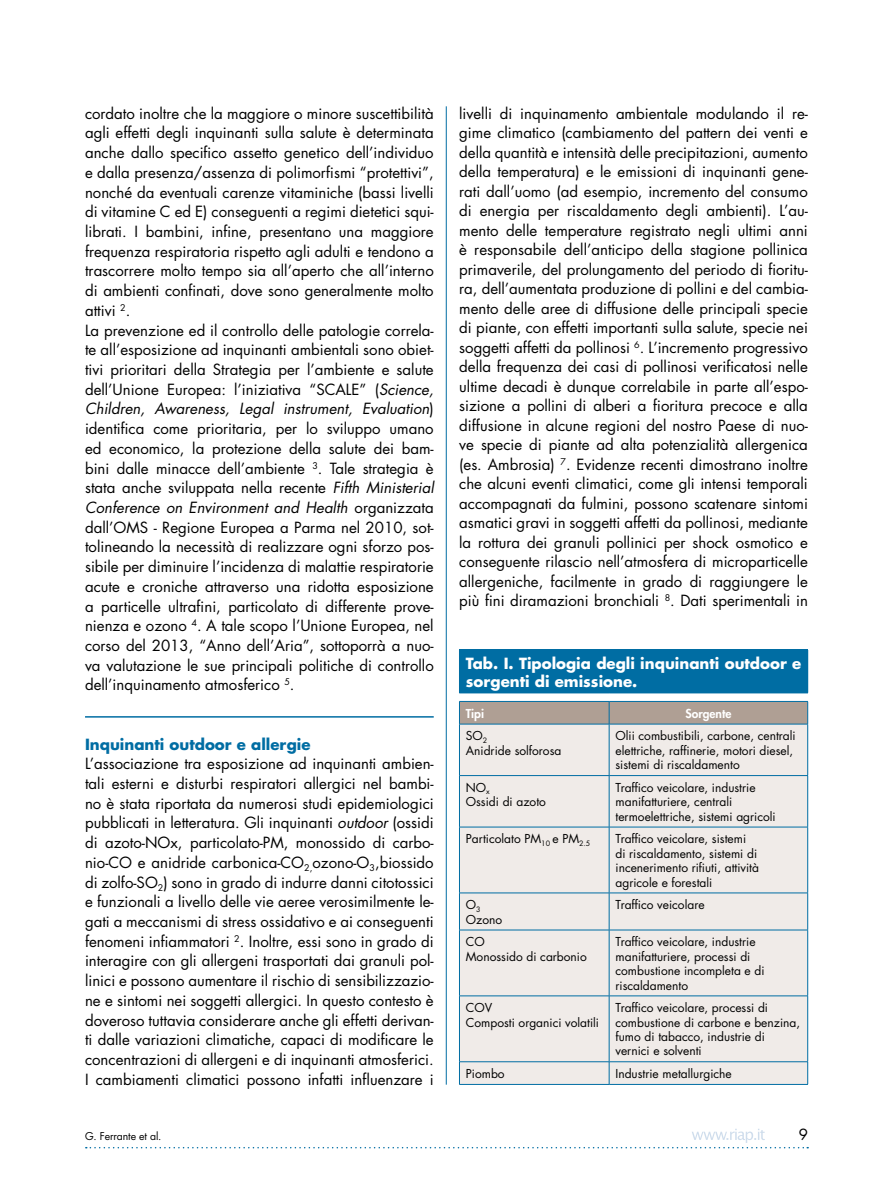
<style>
.page{position:relative;width:893px;height:1191px;background:#fff}
.page>*{position:absolute;margin:0;border:0;box-sizing:border-box;transform-origin:0 0}
.t1{font:15px/19.6px "Futura Std";color:#000;text-align:justify}
.t2{font:700 15px/18px "Futura Std";color:#fff}
.t3{font:700 15px "Futura Std";color:#006da3}
.t4{font:12px/14.4px "Futura Std";color:#000}
.t5{font:800 12px "Futura Std";color:#fff}
.t6{font:10.5px "Futura Std";letter-spacing:-.01em;color:#000}
.s1{font-style:italic}
</style>
<div class="page">
<svg style="left:86px;top:1128px;width:722px;height:20px"></svg>
<hr style="left:446px;top:106px;width:1px;height:978px;background:#006da3">
<hr style="left:85px;top:716px;width:349px;height:1px;background:#006da3">
<div style="left:459px;top:650px;width:349px;height:43px;background:#006da3"></div>
<div style="left:460px;top:725px;width:347px;height:359px;background:#f0ebe8"></div>
<hr style="left:609px;top:724px;width:1px;height:51px;background:#006da3">
<hr style="left:459px;top:775px;width:150px;height:1px;background:#006da3">
<hr style="left:609px;top:775px;width:199px;height:1px;background:#006da3">
<hr style="left:609px;top:776px;width:1px;height:51px;background:#006da3">
<hr style="left:459px;top:826px;width:150px;height:1px;background:#006da3">
<hr style="left:609px;top:826px;width:199px;height:1px;background:#006da3">
<hr style="left:609px;top:827px;width:1px;height:65px;background:#006da3">
<hr style="left:459px;top:892px;width:150px;height:1px;background:#006da3">
<hr style="left:609px;top:892px;width:199px;height:1px;background:#006da3">
<hr style="left:609px;top:893px;width:1px;height:36px;background:#006da3">
<hr style="left:459px;top:929px;width:150px;height:1px;background:#006da3">
<hr style="left:609px;top:929px;width:199px;height:1px;background:#006da3">
<hr style="left:609px;top:930px;width:1px;height:65px;background:#006da3">
<hr style="left:459px;top:995px;width:150px;height:1px;background:#006da3">
<hr style="left:609px;top:995px;width:199px;height:1px;background:#006da3">
<hr style="left:609px;top:996px;width:1px;height:65px;background:#006da3">
<hr style="left:459px;top:1061px;width:150px;height:1px;background:#006da3">
<hr style="left:609px;top:1061px;width:199px;height:1px;background:#006da3">
<svg style="left:609px;top:1062px;width:1px;height:22px"></svg>
<hr style="left:459px;top:724px;width:1px;height:51px;background:#006da3">
<hr style="left:807px;top:724px;width:1px;height:51px;background:#006da3">
<hr style="left:459px;top:776px;width:1px;height:51px;background:#006da3">
<hr style="left:807px;top:776px;width:1px;height:51px;background:#006da3">
<hr style="left:459px;top:827px;width:1px;height:65px;background:#006da3">
<hr style="left:807px;top:827px;width:1px;height:65px;background:#006da3">
<hr style="left:459px;top:893px;width:1px;height:36px;background:#006da3">
<hr style="left:807px;top:893px;width:1px;height:36px;background:#006da3">
<hr style="left:459px;top:930px;width:1px;height:65px;background:#006da3">
<hr style="left:807px;top:930px;width:1px;height:65px;background:#006da3">
<hr style="left:459px;top:996px;width:1px;height:65px;background:#006da3">
<hr style="left:807px;top:996px;width:1px;height:65px;background:#006da3">
<svg style="left:459px;top:1062px;width:1px;height:22px"></svg>
<svg style="left:807px;top:1062px;width:1px;height:22px"></svg>
<hr style="left:459px;top:1084px;width:150px;height:1px;background:#006da3">
<hr style="left:609px;top:1084px;width:199px;height:1px;background:#006da3">
<hr style="left:459px;top:649px;width:150px;height:1px;background:#006da3">
<hr style="left:609px;top:649px;width:199px;height:1px;background:#006da3">
<div style="left:459px;top:702px;width:349px;height:22px;background:#af9f94"></div>
<hr style="left:459px;top:724px;width:150px;height:1px;background:#006da3">
<hr style="left:609px;top:724px;width:199px;height:1px;background:#006da3">
<hr style="left:459px;top:701px;width:150px;height:1px;background:#006da3">
<hr style="left:609px;top:701px;width:199px;height:1px;background:#006da3">
<p class="t1" style="left:85px;top:104px;width:350px;text-align:left">cordato inoltre che la maggiore o minore suscettibilità agli effetti degli inquinanti sulla salute è determinata anche dallo specifico assetto genetico dell’individuo e dalla presenza/assenza di polimorfismi “protettivi”, nonché da eventuali carenze vitaminiche (bassi livelli di vitamine C ed E) conseguenti a regimi dietetici squi&shy;librati. I bambini, infine, presentano una maggiore frequenza respiratoria rispetto agli adulti e tendono a trascorrere molto tempo sia all’aperto che all’interno di ambienti confinati, dove sono generalmente molto attivi <sup>2</sup>.<br>La prevenzione ed il controllo delle patologie correla&shy;te all’esposizione ad inquinanti ambientali sono obiet&shy;tivi prioritari della Strategia per l’ambiente e salute dell’Unione Europea: l’iniziativa “SCALE” (<span class="s1">Science, Children, Awareness, Legal instrument, Evaluation</span>) identifica come prioritaria, per lo sviluppo umano ed economico, la protezione della salute dei bam&shy;bini dalle minacce dell’ambiente <sup>3</sup>. Tale strategia è stata anche sviluppata nella recente <span class="s1">Fifth Ministerial Conference on Environment and Health</span> organizzata dall’OMS - Regione Europea a Parma nel 2010, sot&shy;tolineando la necessità di realizzare ogni sforzo pos&shy;sibile per diminuire l’incidenza di malattie respiratorie acute e croniche attraverso una ridotta esposizione a particelle ultrafini, particolato di differente prove&shy;nienza e ozono <sup>4</sup>. A tale scopo l’Unione Europea, nel corso del 2013, “Anno dell’Aria”, sottoporrà a nuo&shy;va valutazione le sue principali politiche di controllo dell’inquinamento atmosferico <sup>5</sup>.</p>
<p class="t3" style="left:85px;top:734px;width:227px">Inquinanti outdoor e allergie</p>
<p class="t1" style="left:85px;top:754px;width:350px">L’associazione tra esposizione ad inquinanti ambien&shy;tali esterni e disturbi respiratori allergici nel bambi&shy;no è stata riportata da numerosi studi epidemiologici pubblicati in letteratura. Gli inquinanti <span class="s1">outdoor</span> (ossidi di azoto-NOx, particolato-PM, monossido di carbo&shy;nio-CO e anidride carbonica-CO<sub>2,</sub>ozono-O<sub>3</sub>,biossido di zolfo-SO<sub>2</sub>) sono in grado di indurre danni citotossici e funzionali a livello delle vie aeree verosimilmente le&shy;gati a meccanismi di stress ossidativo e ai conseguenti fenomeni infiammatori <sup>2</sup>. Inoltre, essi sono in grado di interagire con gli allergeni trasportati dai granuli pol&shy;linici e possono aumentare il rischio di sensibilizzazio&shy;ne e sintomi nei soggetti allergici. In questo contesto è doveroso tuttavia considerare anche gli effetti derivan&shy;ti dalle variazioni climatiche, capaci di modificare le concentrazioni di allergeni e di inquinanti atmosferici.<br>I cambiamenti climatici possono infatti influenzare i</p>
<p class="t1" style="left:459px;top:104px;width:350px">livelli di inquinamento ambientale modulando il re&shy;gime climatico (cambiamento del pattern dei venti e della quantità e intensità delle precipitazioni, aumento della temperatura) e le emissioni di inquinanti gene&shy;rati dall’uomo (ad esempio, incremento del consumo di energia per riscaldamento degli ambienti). L’au&shy;mento delle temperature registrato negli ultimi anni è responsabile dell’anticipo della stagione pollinica primaverile, del prolungamento del periodo di fioritu&shy;ra, dell’aumentata produzione di pollini e del cambia&shy;mento delle aree di diffusione delle principali specie di piante, con effetti importanti sulla salute, specie nei soggetti affetti da pollinosi <sup>6</sup>. L’incremento progressivo della frequenza dei casi di pollinosi verificatosi nelle ultime decadi è dunque correlabile in parte all’espo&shy;sizione a pollini di alberi a fioritura precoce e alla diffusione in alcune regioni del nostro Paese di nuo&shy;ve specie di piante ad alta potenzialità allergenica (es. Ambrosia) <sup>7</sup>. Evidenze recenti dimostrano inoltre che alcuni eventi climatici, come gli intensi temporali accompagnati da fulmini, possono scatenare sintomi asmatici gravi in soggetti affetti da pollinosi, mediante la rottura dei granuli pollinici per shock osmotico e conseguente rilascio nell’atmosfera di microparticelle allergeniche, facilmente in grado di raggiungere le più fini diramazioni bronchiali <sup>8</sup>. Dati sperimentali in</p>
<p class="t2" style="left:466px;top:653px;width:337px">Tab. I. Tipologia degli inquinanti outdoor e sorgenti di emissione.</p>
<p class="t5" style="left:466px;top:705px;width:20px">Tipi</p>
<p class="t5" style="left:685px;top:705px;width:47px">Sorgente</p>
<p class="t4" style="left:466px;top:729px;width:97px">SO<sub>2<br></sub>Anidride solforosa</p>
<p class="t4" style="left:615px;top:729px;width:182px">Olii combustibili, carbone, centrali elettriche, raffinerie, motori diesel, sistemi di riscaldamento</p>
<p class="t4" style="left:466px;top:780px;width:82px">NO<sub>x<br></sub>Ossidi di azoto</p>
<p class="t4" style="left:615px;top:780px;width:162px">Traffico veicolare, industrie manifatturiere, centrali termoelettriche, sistemi agricoli</p>
<p class="t4" style="left:466px;top:832px;width:126px">Particolato PM<sub>10</sub> e PM<sub>2.5</sub></p>
<p class="t4" style="left:615px;top:832px;width:145px">Traffico veicolare, sistemi di riscaldamento, sistemi di incenerimento rifiuti, attività agricole e forestali</p>
<p class="t4" style="left:466px;top:897px;width:38px">O<sub>3<br></sub>Ozono</p>
<p class="t4" style="left:615px;top:897px;width:91px">Traffico veicolare</p>
<p class="t4" style="left:466px;top:934px;width:122px">CO<br>Monossido di carbonio</p>
<p class="t4" style="left:615px;top:934px;width:151px">Traffico veicolare, industrie manifatturiere, processi di combustione incompleta e di riscaldamento</p>
<p class="t4" style="left:466px;top:1000px;width:135px">COV<br>Composti organici volatili</p>
<p class="t4" style="left:615px;top:1000px;width:186px">Traffico veicolare, processi di combustione di carbone e benzina, fumo di tabacco, industrie di vernici e solventi</p>
<p class="t4" style="left:466px;top:1066px;width:40px">Piombo</p>
<p class="t4" style="left:615px;top:1066px;width:118px">Industrie metallurgiche</p>
<p class="t6" style="left:85px;top:1129px;width:78px">G. Ferrante et al.</p>
<p class="t1" style="left:799px;top:1124px;width:11px">9</p>
</div>
